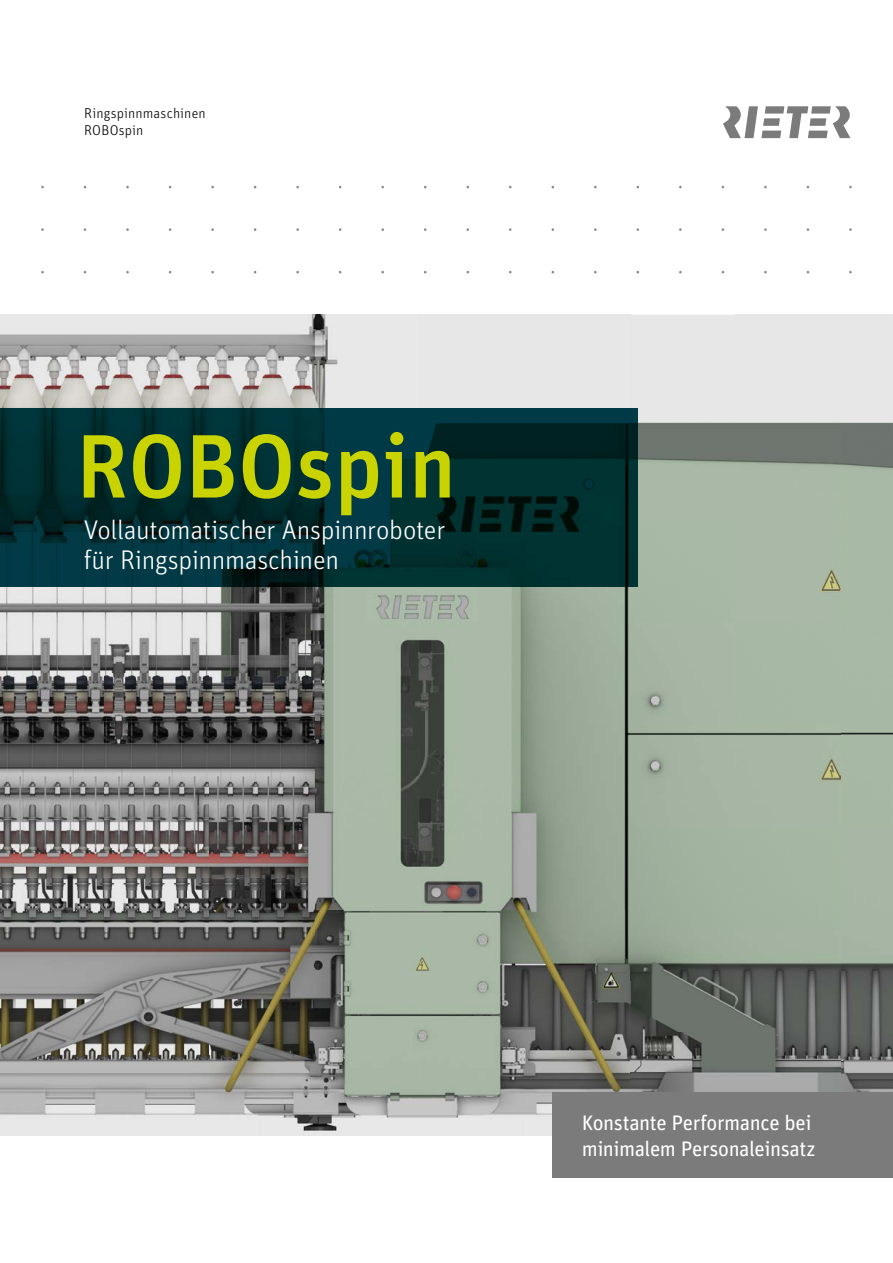
<style>
.page{position:relative;width:893px;height:1263px;background:#fff}
.page>*{position:absolute;margin:0;border:0;box-sizing:border-box;transform-origin:0 0}
.t1{font:500 90px "Unit Pro";color:#c8d300}
.t2{font:300 27px/30px "Unit Pro";letter-spacing:-.01em;color:#fff}
.t3{font:21px/25.5px "Unit Pro";letter-spacing:-.02em;color:#fff}
.t4{font:300 14.25px/17.2px "Unit Pro";letter-spacing:.01em;color:#000}
</style>
<div class="page">
<img style="left:0;top:315px;width:630px;height:93px">
<img style="left:840px;top:315px;width:53px;height:778px">
<img style="left:638px;top:417px;width:203px;height:103px">
<img style="left:630px;top:520px;width:211px;height:573px">
<img style="left:0;top:587px;width:630px;height:548px">
<svg style="left:723px;top:106px;width:127px;height:32px"></svg>
<img style="left:0;top:408px;width:638px;height:179px">
<div style="left:551px;top:1093px;width:342px;height:85px;background:#7c7b7b"></div>
<p class="t4" style="left:84px;top:103px;width:123px">Ringspinnmaschinen<br>ROBOspin</p>
<h1 class="t1" style="left:76px;top:399px;width:381px">ROBOspin</h1>
<p class="t2" style="left:84px;top:513px;width:363px">Vollautomatischer Anspinnroboter für Ringspinnmaschinen</p>
<p class="t3" style="left:582px;top:1109px;width:235px">Konstante Performance bei minimalem Personaleinsatz</p>
</div>
